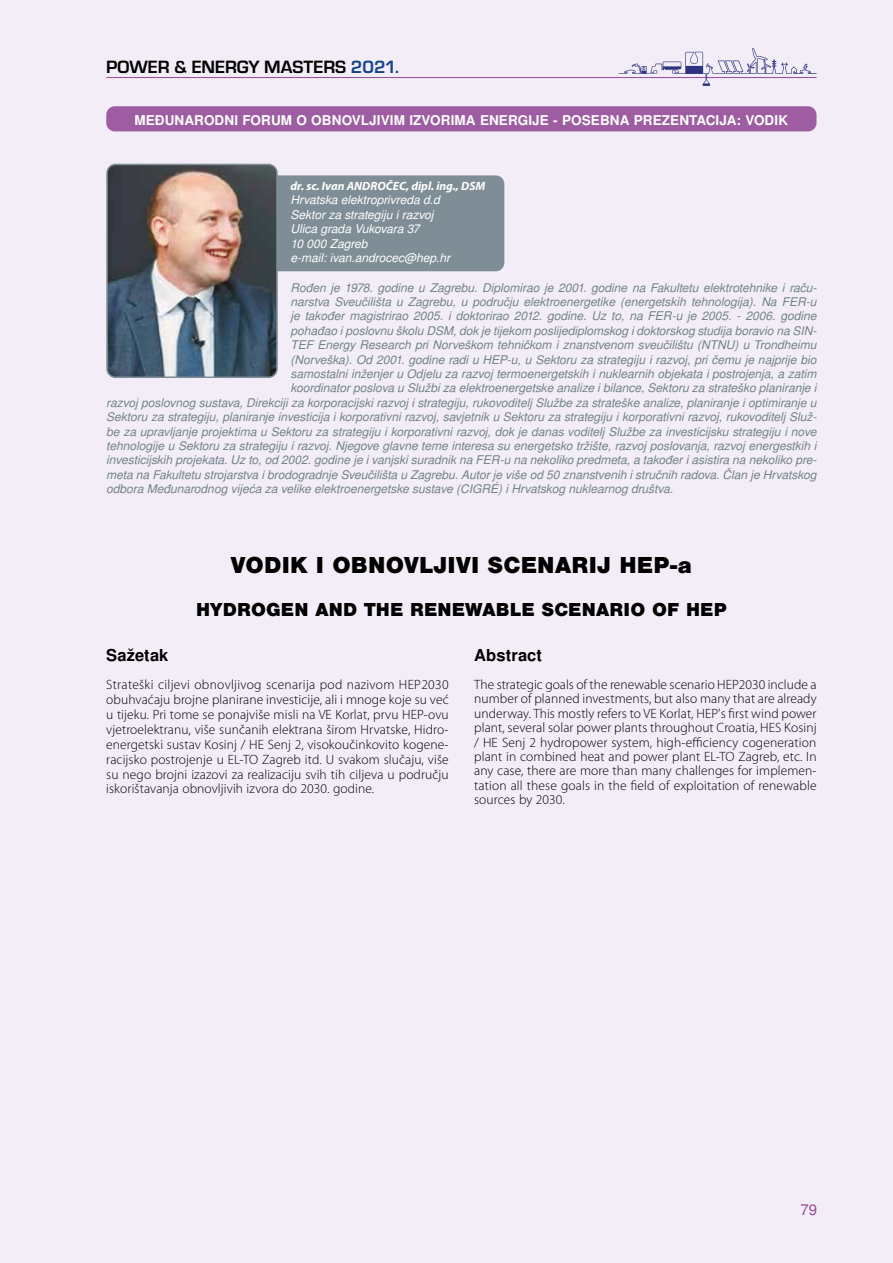
<style>
.page{position:relative;width:893px;height:1263px;background:#f3edf7}
.page>*{position:absolute;margin:0;border:0;box-sizing:border-box;transform-origin:0 0}
.t1{font:900 24px "Nimbus San TOT";letter-spacing:.01em;color:#000}
.t2{font:900 19.5px "Nimbus San TOT";letter-spacing:.01em;color:#000}
.t3{font:700 18.45px "Eurostile TOT";color:#000}
.t4{font:700 16.5px "Nimbus San LOT";letter-spacing:.01em;color:#000}
.t5{font:15px "Nimbus San LOT";color:#954b97}
.t6{font:300 13.5px/14.4px "Myriad Pro";letter-spacing:.005em;color:#000;text-align:justify}
.t7{font:700 13.5px "Nimbus San LOT";letter-spacing:.01em;color:#fff}
.t8{font:italic 12px "Nimbus San LOT";color:#72828a}
.t9{font:italic 12px/14.4px "Nimbus San LOT";color:#fff}
.t10{font:italic 700 12px "Myriad Pro";color:#fff}
.s1{color:#17428d}
</style>
<div class="page">
<hr style="left:106px;top:77px;width:710px;height:1px;background:#954b97">
<div style="left:106px;top:106px;width:710px;height:25px;background:#9e5da2;border-radius:9px"></div>
<svg style="left:619px;top:48px;width:198px;height:38px"></svg>
<div style="left:128px;top:175px;width:376px;height:96px;background:#7f8e96;border-radius:9px"></div>
<img style="left:109px;top:164px;width:168px;height:211px">
<div style="left:106px;top:164px;width:172px;height:214px;border:2px solid #7f8e96;border-radius:9px"></div>
<h3 class="t3" style="left:106px;top:57px;width:294px">POWER &amp; ENERGY MASTERS <span class="s1">2021.</span></h3>
<p class="t7" style="left:134px;top:112px;width:655px">MEĐUNARODNI FORUM O OBNOVLJIVIM IZVORIMA ENERGIJE - POSEBNA PREZENTACIJA: VODIK</p>
<p class="t10" style="left:290px;top:179px;width:196px">dr. sc. Ivan ANDROČEC, dipl. ing., DSM</p>
<p class="t9" style="left:290px;top:193px;width:161px">Hrvatska elektroprivreda d.d<br>Sektor za strategiju i razvoj<br>Ulica grada Vukovara 37<br>10 000 Zagreb<br>e-mail: ivan.androcec@hep.hr</p>
<p class="t8" style="left:290px;top:280px;width:528px">Rođen je 1978. godine u Zagrebu. Diplomirao je 2001. godine na Fakultetu elektrotehnike i raču-</p>
<p class="t8" style="left:290px;top:295px;width:527px">narstva Sveučilišta u Zagrebu, u području elektroenergetike (energetskih tehnologija). Na FER-u</p>
<p class="t8" style="left:290px;top:309px;width:527px">je također magistrirao 2005. i doktorirao 2012. godine. Uz to, na FER-u je 2005. - 2006. godine</p>
<p class="t8" style="left:290px;top:323px;width:528px">pohađao i poslovnu školu DSM, dok je tijekom poslijediplomskog i doktorskog studija boravio na SIN-</p>
<p class="t8" style="left:290px;top:338px;width:527px">TEF Energy Research pri Norveškom tehničkom i znanstvenom sveučilištu (NTNU) u Trondheimu</p>
<p class="t8" style="left:290px;top:352px;width:527px">(Norveška). Od 2001. godine radi u HEP-u, u Sektoru za strategiju i razvoj, pri čemu je najprije bio</p>
<p class="t8" style="left:290px;top:367px;width:527px">samostalni inženjer u Odjelu za razvoj termoenergetskih i nuklearnih objekata i postrojenja, a zatim</p>
<p class="t8" style="left:290px;top:381px;width:527px">koordinator poslova u Službi za elektroenergetske analize i bilance, Sektoru za strateško planiranje i</p>
<p class="t8" style="left:106px;top:395px;width:712px">razvoj poslovnog sustava, Direkciji za korporacijski razvoj i strategiju, rukovoditelj Službe za strateške analize, planiranje i optimiranje u</p>
<p class="t8" style="left:106px;top:410px;width:712px">Sektoru za strategiju, planiranje investicija i korporativni razvoj, savjetnik u Sektoru za strategiju i korporativni razvoj, rukovoditelj Služ-</p>
<p class="t8" style="left:106px;top:424px;width:712px">be za upravljanje projektima u Sektoru za strategiju i korporativni razvoj, dok je danas voditelj Službe za investicijsku strategiju i nove</p>
<p class="t8" style="left:106px;top:439px;width:712px">tehnologije u Sektoru za strategiju i razvoj. Njegove glavne teme interesa su energetsko tržište, razvoj poslovanja, razvoj energestkih i</p>
<p class="t8" style="left:106px;top:453px;width:712px">investicijskih projekata. Uz to, od 2002. godine je i vanjski suradnik na FER-u na nekoliko predmeta, a također i asistira na nekoliko pre-</p>
<p class="t8" style="left:106px;top:467px;width:712px">meta na Fakultetu strojarstva i brodogradnje Sveučilišta u Zagrebu. Autor je više od 50 znanstvenih i stručnih radova. Član je Hrvatskog</p>
<p class="t8" style="left:106px;top:482px;width:568px">odbora Međunarodnog vijeća za velike elektroenergetske sustave (CIGRÉ) i Hrvatskog nuklearnog društva.</p>
<h1 class="t1" style="left:231px;top:551px;width:463px">VODIK I OBNOVLJIVI SCENARIJ HEP-a</h1>
<h2 class="t2" style="left:196px;top:598px;width:532px">HYDROGEN AND THE RENEWABLE SCENARIO OF HEP</h2>
<h3 class="t4" style="left:106px;top:645px;width:64px">Sažetak</h3>
<p class="t6" style="left:106px;top:678px;width:344px;line-height:14.9px">Strateški ciljevi obnovljivog scenarija pod nazivom HEP2030 obuhvaćaju brojne planirane investicije, ali i mnoge koje su već u tijeku. Pri tome se ponajviše misli na VE Korlat, prvu HEP-ovu vjetroelektranu, više sunčanih elektrana širom Hrvatske, Hidro&shy;energetski sustav Kosinj / HE Senj 2, visokoučinkovito kogene&shy;racijsko postrojenje u EL-TO Zagreb itd. U svakom slučaju, više su nego brojni izazovi za realizaciju svih tih ciljeva u području iskorištavanja obnovljivih izvora do 2030. godine.</p>
<h3 class="t4" style="left:474px;top:645px;width:69px">Abstract</h3>
<p class="t6" style="left:474px;top:677px;width:344px">The strategic goals of the renewable scenario HEP2030 include a number of planned investments, but also many that are already underway. This mostly refers to VE Korlat, HEP's first wind power plant, several solar power plants throughout Croatia, HES Kosinj / HE Senj 2 hydropower system, high-efficiency cogeneration plant in combined heat and power plant EL-TO Zagreb, etc. In any case, there are more than many challenges for implemen&shy;tation all these goals in the field of exploitation of renewable sources by 2030.</p>
<p class="t5" style="left:801px;top:1200px;width:18px">79</p>
</div>
